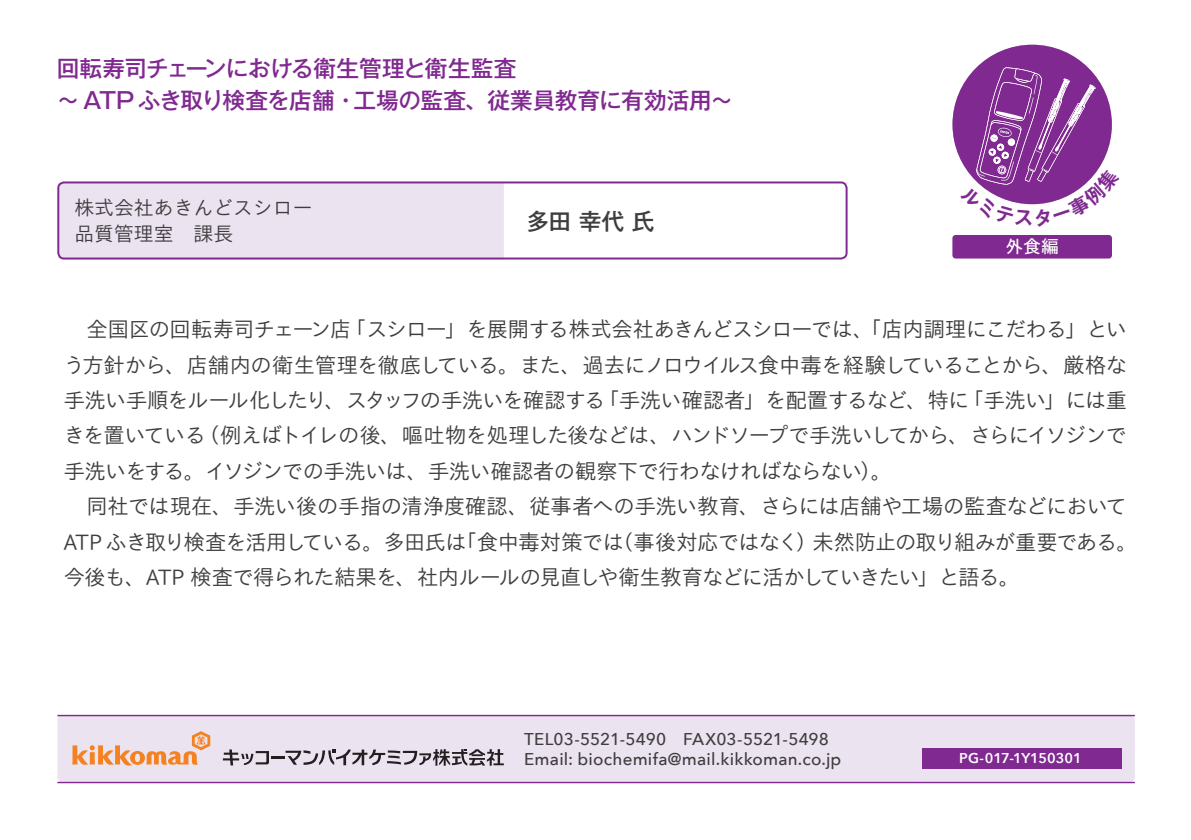
<style>
.page{position:relative;width:1191px;height:840px;background:#fff}
.page>*{position:absolute;margin:0;border:0;box-sizing:border-box;transform-origin:0 0}
.t1{font:500 22.6px "Gothic MB101 Pr 5";letter-spacing:-.02em;color:#802990}
.t2{font:500 22.6px "Gothic MB101 Pr 5";color:#3e3e3f}
.t3{font:300 21.2px/35.4px "TB Go Pro";letter-spacing:-.035em;color:#3e3e3f;text-align:justify}
.t4{font:300 19.8px "TB Go Pro";color:#3e3e3f}
.t5{font:17.8px "TB Go Std Medium 90 pv RKSJ H";color:#fff}
.t6{font:500 17px/19.8px "Avenir Next";letter-spacing:.01em;color:#3e3e3f}
.t7{font:600 14.2px "Avenir Next";color:#fff}
</style>
<div class="page">
<div style="left:57px;top:714px;width:1077px;height:68px;background:#ece3f0;border-radius:6px"></div>
<div style="left:58px;top:184px;width:446px;height:74px;background:#ece3f0"></div>
<div style="left:952px;top:45px;width:159px;height:159px;background:#802990;border-radius:50%"></div>
<div style="left:952px;top:235px;width:160px;height:23px;background:#802990;border-radius:3px"></div>
<div style="left:57px;top:181px;width:790px;height:78px;border:2px solid #802990;border-radius:6px"></div>
<div style="left:922px;top:748px;width:199px;height:20px;background:#802990"></div>
<svg style="left:223px;top:749px;width:281px;height:16px"></svg>
<svg style="left:72px;top:731px;width:138px;height:34px"></svg>
<hr style="left:57px;top:714px;width:1077px;height:1px;background:#802990">
<hr style="left:57px;top:781px;width:1077px;height:1px;background:#802990">
<svg style="left:959px;top:67px;width:153px;height:138px"></svg>
<p class="t1" style="left:57px;top:50px;width:461px">回転寿司チェーンにおける衛生管理と衛生監査</p>
<p class="t1" style="left:57px;top:81px;width:678px">〜 ATP ふき取り検査を店舗・工場の監査、従業員教育に有効活用〜</p>
<p class="t4" style="left:74px;top:190px;width:240px">株式会社あきんどスシロー</p>
<p class="t4" style="left:74px;top:217px;width:160px">品質管理室　課長</p>
<p class="t2" style="left:526px;top:203px;width:129px">多田 幸代 氏</p>
<p class="t5" style="left:1005px;top:233px;width:55px">外食編</p>
<p class="t3" style="left:64px;top:309px;width:1065px;text-indent:23px">全国区の回転寿司チェーン店「スシロー」を展開する株式会社あきんどスシローでは、「店内調理にこだわる」という方針から、店舗内の衛生管理を徹底している。また、過去にノロウイルス食中毒を経験していることから、厳格な手洗い手順をルール化したり、スタッフの手洗いを確認する「手洗い確認者」を配置するなど、特に「手洗い」には重きを置いている（例えばトイレの後、嘔吐物を処理した後などは、ハンドソープで手洗いしてから、さらにイソジンで手洗いをする。イソジンでの手洗いは、手洗い確認者の観察下で行わなければならない）。</p>
<p class="t3" style="left:64px;top:486px;width:1075px;text-align:left;text-indent:23px">同社では現在、手洗い後の手指の清浄度確認、従事者への手洗い教育、さらには店舗や工場の監査などにおいて<br>ATP ふき取り検査を活用している。多田氏は「食中毒対策では（事後対応ではなく）未然防止の取り組みが重要である。今後も、ATP 検査で得られた結果を、社内ルールの見直しや衛生教育などに活かしていきたい」と語る。</p>
<p class="t6" style="left:524px;top:728px;width:319px">TEL03-5521-5490 FAX03-5521-5498<br>Email: biochemifa@mail.kikkoman.co.jp</p>
<p class="t7" style="left:959px;top:745px;width:124px">PG-017-1Y150301</p>
</div>
